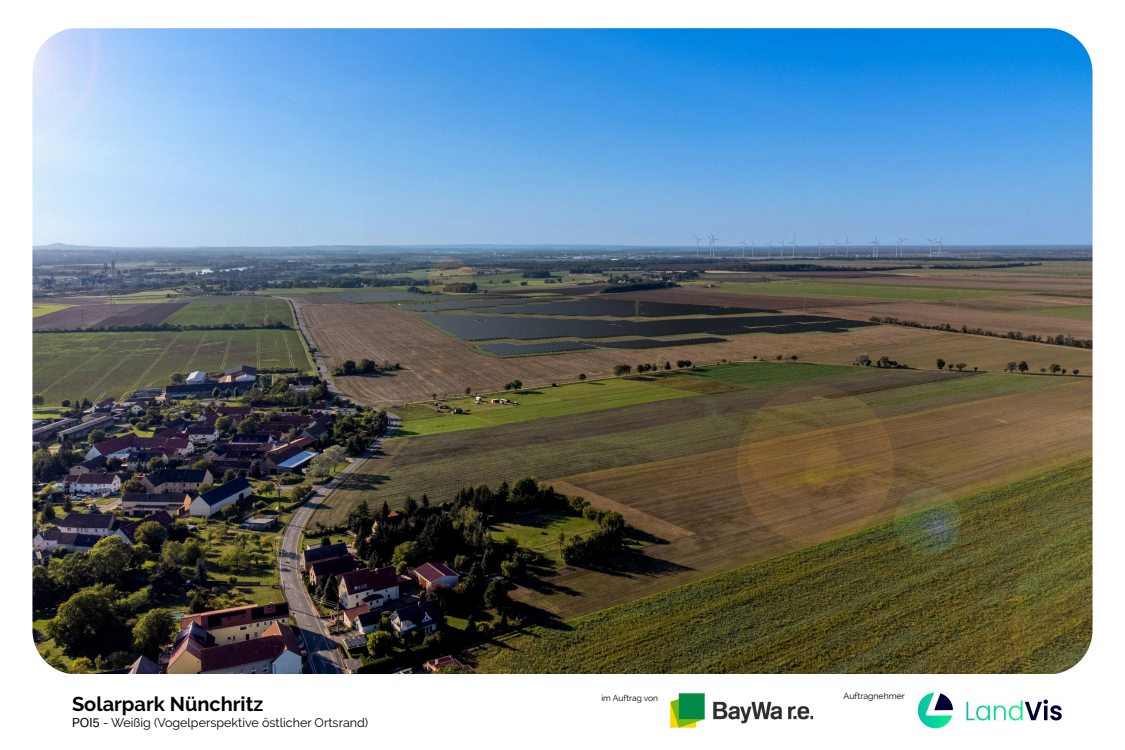
<style>
.page{position:relative;width:1125px;height:750px;background:#fff}
.page>*{position:absolute;margin:0;border:0;box-sizing:border-box;transform-origin:0 0}
.t1{font:700 20px "Raleway";color:#000}
.t2{font:12.5px "Raleway";color:#000}
.t3{font:8.7px "Raleway";color:#000}
.t4{font:8.45px "Raleway";color:#000}
.s1{font-family:"Aktiv Grotesk"}
</style>
<div class="page">
<img style="left:32px;top:28px;width:1061px;height:701px">
<svg style="left:209px;top:205px;width:715px;height:9px;background:#8ebae3"></svg>
<img style="left:670px;top:693px;width:143px;height:35px">
<img style="left:917px;top:692px;width:37px;height:36px">
<img style="left:966px;top:700px;width:95px;height:21px">
<h1 class="t1" style="left:72px;top:692px;width:193px">Solarpark Nünchritz</h1>
<p class="t2" style="left:72px;top:716px;width:298px"><span class="s1">POI5</span> - Weißig (Vogelperspektive östlicher Ortsrand)</p>
<p class="t4" style="left:601px;top:693px;width:58px">im Auftrag von</p>
<p class="t3" style="left:844px;top:691px;width:63px">Auftragnehmer</p>
</div>
